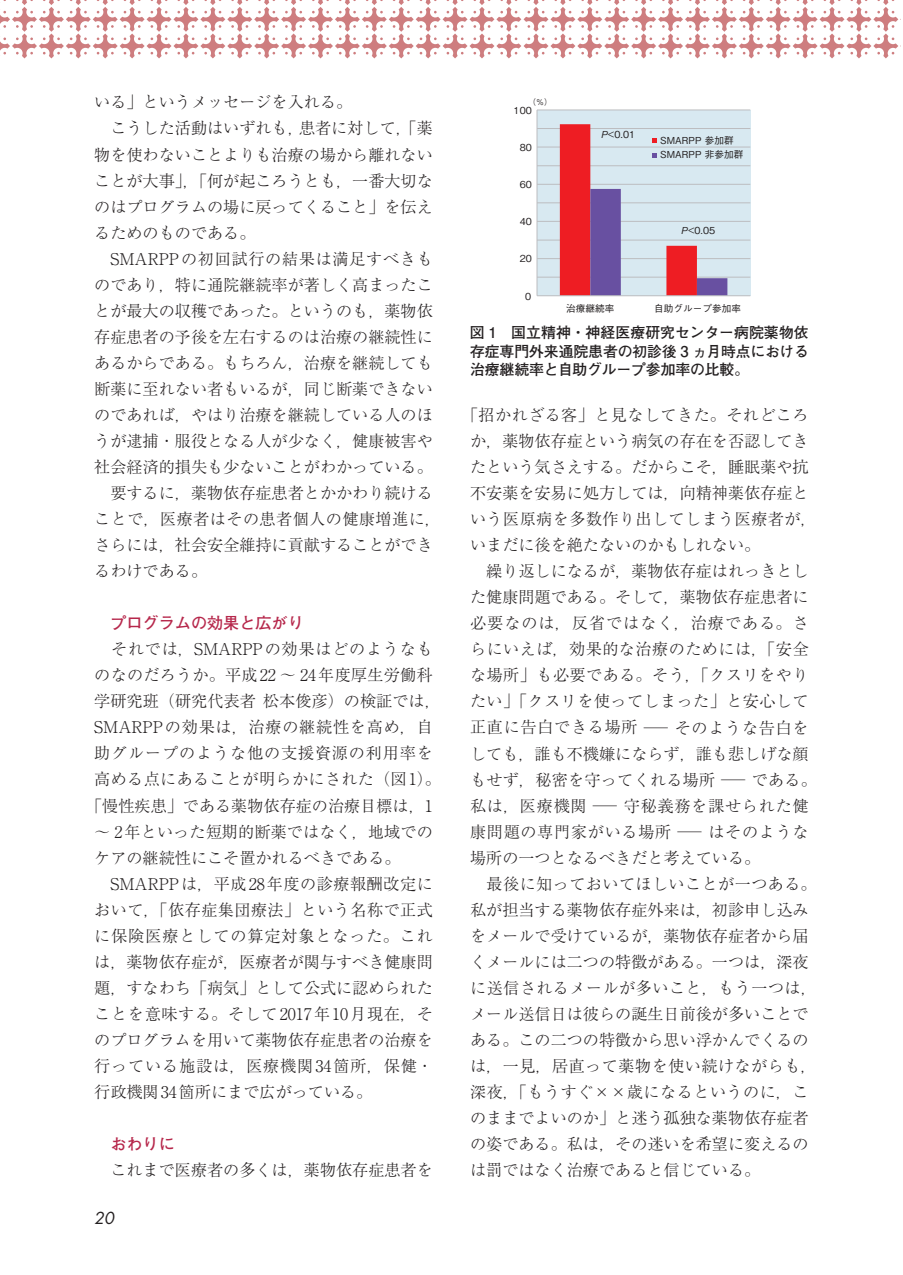
<style>
.page{position:relative;width:903px;height:1275px;background:#fff}
.page>*{position:absolute;margin:0;border:0;box-sizing:border-box;transform-origin:0 0}
._13Ｑ本文{font:300 16.1px/26.1px "Ryumin Pr 6 N";color:#231f20;text-align:justify}
._13Ｑ本文-2{font:300 16.1px/26.1px "Ryumin Pr 6 N";letter-spacing:.025em;color:#231f20}
._13Ｑ本文-3{font:300 16.1px "Ryumin Pr 6 N";letter-spacing:.045em;color:#231f20}
._13Ｑ本文-4{font:300 16.1px "Ryumin Pr 6 N";letter-spacing:.02em;color:#231f20}
._13Ｑ本文-5{font:300 16.1px "Ryumin Pr 6 N";letter-spacing:.055em;color:#231f20}
.アカゴチ見出し{font:700 16.1px "Futo Go B101 Pr 6 N";color:#b6274b}
.t1{font:italic 16.1px "Futura Std";color:#231f20}
.キャプション{font:700 14.88px/18.6px "Futo Go B101 Pr 6 N";letter-spacing:-.01em;color:#231f20;text-align:justify}
.t2{font:500 9.62px/14px "Gothic BBB Pro";color:#231f20}
.t3{font:500 7.88px "Gothic BBB Pro";color:#231f20}
</style>
<div class="page">
<svg style="left:0;top:0;width:901px;height:58px"></svg>
<div style="left:537px;top:110px;width:213px;height:186px;background:#d8e9f1"></div>
<hr style="left:537px;top:277px;width:213px;height:1px;background:#bcbdc0">
<hr style="left:537px;top:258px;width:213px;height:1px;background:#bcbdc0">
<hr style="left:537px;top:240px;width:213px;height:1px;background:#bcbdc0">
<hr style="left:537px;top:221px;width:213px;height:1px;background:#bcbdc0">
<hr style="left:537px;top:203px;width:213px;height:1px;background:#bcbdc0">
<hr style="left:537px;top:184px;width:213px;height:1px;background:#bcbdc0">
<hr style="left:537px;top:165px;width:213px;height:1px;background:#bcbdc0">
<hr style="left:537px;top:147px;width:213px;height:1px;background:#bcbdc0">
<hr style="left:537px;top:128px;width:213px;height:1px;background:#bcbdc0">
<hr style="left:537px;top:110px;width:213px;height:1px;background:#bcbdc0">
<hr style="left:537px;top:110px;width:1px;height:186px;background:#bcbdc0">
<hr style="left:537px;top:295px;width:213px;height:1px;background:#bcbdc0">
<svg style="left:560px;top:124px;width:167px;height:172px"></svg>
<p class="_13Ｑ本文" style="left:94px;top:88px;width:259px">いる」というメッセージを入れる。</p>
<p class="_13Ｑ本文" style="left:94px;top:114px;width:340px">　こうした活動はいずれも，患者に対して，「薬物を使わないことよりも治療の場から離れないことが大事」，「何が起ころうとも，一番大切なのはプログラムの場に戻ってくること」を伝えるためのものである。</p>
<p class="_13Ｑ本文" style="left:94px;top:245px;width:340px">　SMARPPの初回試行の結果は満足すべきものであり，特に通院継続率が著しく高まったことが最大の収穫であった。というのも，薬物依存症患者の予後を左右するのは治療の継続性にあるからである。もちろん，治療を継続しても断薬に至れない者もいるが，同じ断薬できないのであれば，やはり治療を継続している人のほうが逮捕・服役となる人が少なく，健康被害や社会経済的損失も少ないことがわかっている。</p>
<p class="_13Ｑ本文" style="left:94px;top:479px;width:348px;text-align:left">　要するに，薬物依存症患者とかかわり続けることで，医療者はその患者個人の健康増進に，さらには，社会安全維持に貢献することができるわけである。</p>
<p class="アカゴチ見出し" style="left:110px;top:610px;width:195px">プログラムの効果と広がり</p>
<p class="_13Ｑ本文-3" style="left:94px;top:637px;width:340px">　それでは，SMARPPの効果はどのようなも</p>
<p class="_13Ｑ本文" style="left:94px;top:661px;width:340px">のなのだろうか。平成22 〜 24年度厚生労働科</p>
<p class="_13Ｑ本文" style="left:94px;top:687px;width:348px">学研究班（研究代表者 松本俊彦）の検証では，</p>
<p class="_13Ｑ本文-3" style="left:94px;top:715px;width:340px">SMARPPの効果は，治療の継続性を高め，自</p>
<p class="_13Ｑ本文-5" style="left:94px;top:741px;width:340px">助グループのような他の支援資源の利用率を</p>
<p class="_13Ｑ本文-4" style="left:94px;top:767px;width:348px">高める点にあることが明らかにされた（図1）。</p>
<p class="_13Ｑ本文" style="left:86px;top:791px;width:348px">「慢性疾患」である薬物依存症の治療目標は，1</p>
<p class="_13Ｑ本文" style="left:94px;top:817px;width:340px">〜 2年といった短期的断薬ではなく，地域での</p>
<p class="_13Ｑ本文" style="left:94px;top:844px;width:308px">ケアの継続性にこそ置かれるべきである。</p>
<p class="_13Ｑ本文" style="left:94px;top:870px;width:340px">　SMARPPは，平成28年度の診療報酬改定において，「依存症集団療法」という名称で正式に保険医療としての算定対象となった。これは，薬物依存症が，医療者が関与すべき健康問題，すなわち「病気」として公式に認められたことを意味する。そして2017年10月現在，そのプログラムを用いて薬物依存症患者の治療を行っている施設は，医療機関34箇所，保健・行政機関34箇所にまで広がっている。</p>
<p class="アカゴチ見出し" style="left:110px;top:1131px;width:66px">おわりに</p>
<p class="_13Ｑ本文" style="left:94px;top:1156px;width:340px">　これまで医療者の多くは，薬物依存症患者を</p>
<p class="t1" style="left:94px;top:1208px;width:21px">20</p>
<p class="t3" style="left:528px;top:96px;width:25px">（％）</p>
<p class="t2" style="left:514px;top:102px;width:20px">100</p>
<p class="t2" style="left:520px;top:139px;width:14px">80</p>
<p class="t2" style="left:520px;top:176px;width:14px">60</p>
<p class="t2" style="left:520px;top:213px;width:14px">40</p>
<p class="t2" style="left:520px;top:251px;width:14px">20</p>
<p class="t2" style="left:525px;top:288px;width:8px">0</p>
<p class="t2" style="left:601px;top:126px;width:35px">P&lt;0.01</p>
<p class="t2" style="left:660px;top:132px;width:85px">SMARPP 参加群<br>SMARPP 非参加群</p>
<p class="t2" style="left:681px;top:222px;width:35px">P&lt;0.05</p>
<p class="t2" style="left:566px;top:300px;width:50px">治療継続率</p>
<p class="t2" style="left:654px;top:300px;width:88px">自助グループ参加率</p>
<p class="キャプション" style="left:470px;top:323px;width:340px">図 1　国立精神・神経医療研究センター病院薬物依存症専門外来通院患者の初診後 3 ヵ月時点における治療継続率と自助グループ参加率の比較。</p>
<p class="_13Ｑ本文" style="left:470px;top:401px;width:348px;text-align:left;text-indent:-8px">「招かれざる客」と見なしてきた。それどころか，薬物依存症という病気の存在を否認してきたという気さえする。だからこそ，睡眠薬や抗不安薬を安易に処方しては，向精神薬依存症という医原病を多数作り出してしまう医療者が，いまだに後を絶たないのかもしれない。</p>
<p class="_13Ｑ本文-2" style="left:470px;top:557px;width:348px">　繰り返しになるが，薬物依存症はれっきとした健康問題である。そして，薬物依存症患者に必要なのは，反省ではなく，治療である。さらにいえば，効果的な治療のためには，「安全な場所」も必要である。そう，「クスリをやりたい」「クスリを使ってしまった」と安心して正直に告白できる場所 ─ そのような告白をしても，誰も不機嫌にならず，誰も悲しげな顔もせず，秘密を守ってくれる場所 ─ である。私は，医療機関 ─ 守秘義務を課せられた健康問題の専門家がいる場所 ─ はそのような場所の一つとなるべきだと考えている。</p>
<p class="_13Ｑ本文" style="left:470px;top:870px;width:348px;text-align:left">　最後に知っておいてほしいことが一つある。私が担当する薬物依存症外来は，初診申し込みをメールで受けているが，薬物依存症者から届くメールには二つの特徴がある。一つは，深夜に送信されるメールが多いこと，もう一つは，メール送信日は彼らの誕生日前後が多いことである。この二つの特徴から思い浮かんでくるのは，一見，居直って薬物を使い続けながらも，深夜，「もうすぐ××歳になるというのに，このままでよいのか」と迷う孤独な薬物依存症者の姿である。私は，その迷いを希望に変えるのは罰ではなく治療であると信じている。</p>
</div>
